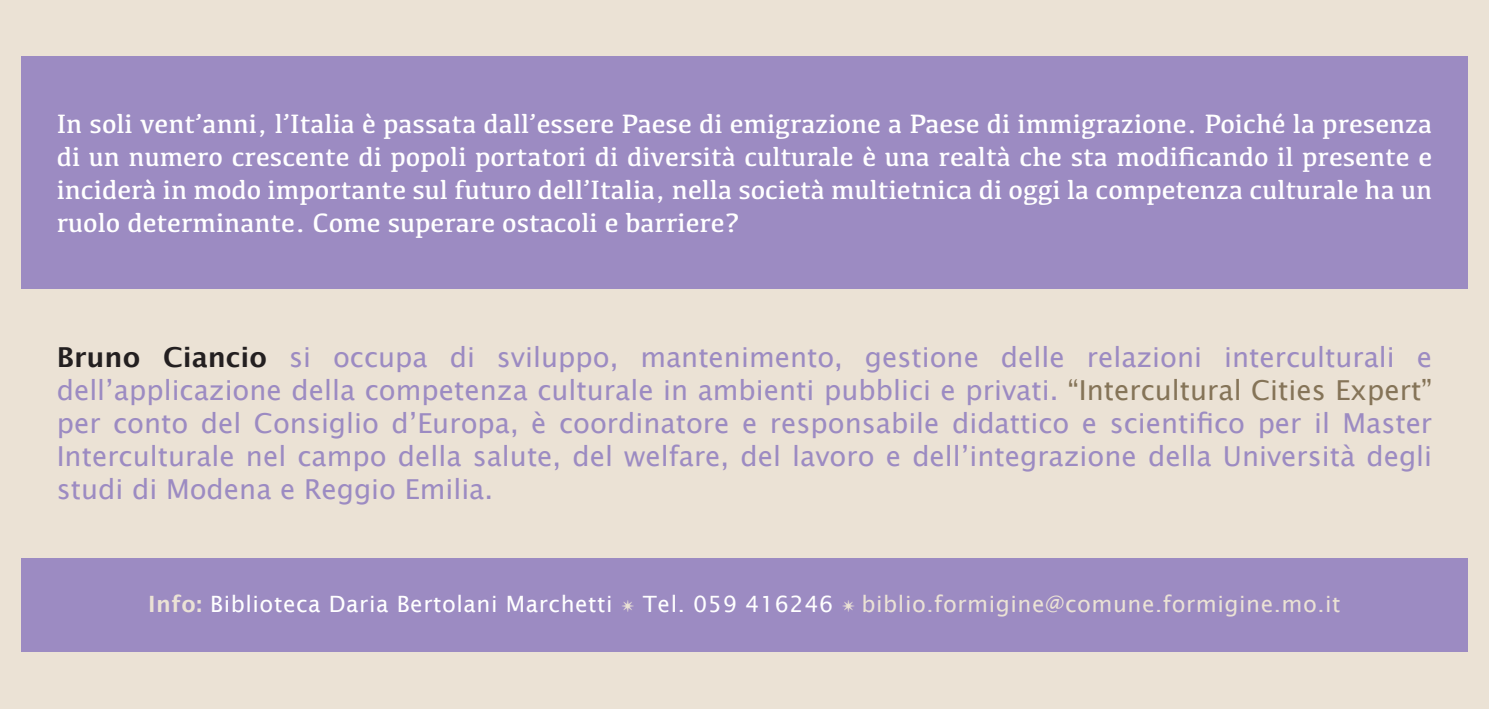
<style>
.page{position:relative;width:1489px;height:709px;background:#fff}
.page>*{position:absolute;margin:0;border:0;box-sizing:border-box;transform-origin:0 0}
.t1{font:27.5px/33px "Lucida Grande";color:#9c8bc2;text-align:justify}
.t2{font:27.5px/33px "Kefa";color:#fff;text-align:justify}
.t3{font:22.5px "Lucida Sans";letter-spacing:.025em;color:#fff}
.s1{font-weight:700;color:#231f20}
.s2{color:#857458}
.s3{font-family:"Lucida Grande";font-weight:700;color:#ebe2d5}
.s4{font-family:"Minion Pro";color:#ebe2d5}
.s5{color:#ebe2d5}
</style>
<div class="page">
<div style="left:0;top:0;width:1488px;height:709px;background:#ebe2d5"></div>
<div style="left:21px;top:57px;width:1446px;height:232px;background:#9c8bc2"></div>
<div style="left:21px;top:558px;width:1446px;height:94px;background:#9c8bc2"></div>
<p class="t2" style="left:57px;top:106px;width:1376px">In soli vent’anni, l’Italia è passata dall’essere Paese di emigrazione a Paese di immigrazione. Poiché la presenza di un numero crescente di popoli portatori di diversità culturale è una realtà che sta modificando il presente e inciderà in modo importante sul futuro dell’Italia, nella società multietnica di oggi la competenza culturale ha un ruolo determinante. Come superare ostacoli e barriere?</p>
<p class="t1" style="left:57px;top:341px;width:1376px"><span class="s1">Bruno Ciancio</span> si occupa di sviluppo, mantenimento, gestione delle relazioni interculturali e dell’applicazione della competenza culturale in ambienti pubblici e privati. <span class="s2">“Intercultural Cities Expert” </span>per conto del Consiglio d’Europa, è coordinatore e responsabile didattico e scientifico per il Master Interculturale nel campo della salute, del welfare, del lavoro e dell’integrazione della Università degli studi di Modena e Reggio Emilia.</p>
<p class="t3" style="left:148px;top:591px;width:1193px"><span class="s3">Info:</span> Biblioteca Daria Bertolani Marchetti <span class="s4">✴</span> Tel. 059 416246 <span class="s4">✴</span> <span class="s5">biblio.formigine@comune.formigine.mo.it</span></p>
</div>
